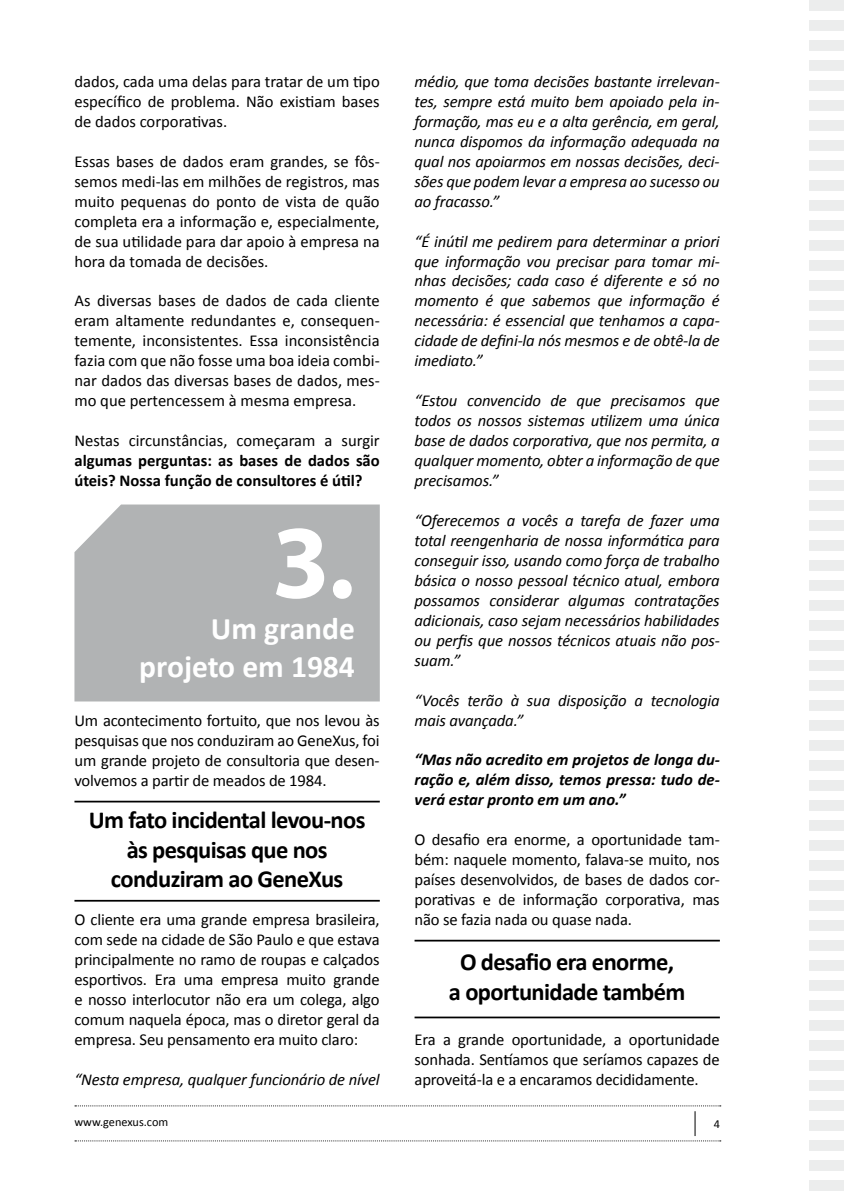
<style>
.page{position:relative;width:844px;height:1191px;background:#fff}
.page>*{position:absolute;margin:0;border:0;box-sizing:border-box;transform-origin:0 0}
.t1{font:700 105px "Myriad Pro";color:#fff}
.t2{font:700 31.5px/37.8px "Calibri";color:#fff;text-align:right}
.t3{font:700 24.5px/29.4px "Calibri";letter-spacing:-.025em;color:#000;text-align:center}
.t4{font:16.62px/19.9px "Calibri";letter-spacing:-.01em;color:#000;text-align:justify}
.t5{font:italic 16.62px/19.9px "Calibri";letter-spacing:-.01em;color:#000;text-align:justify}
.t6{font:italic 700 16.62px/19.9px "Calibri";color:#000;text-align:justify}
.t7{font:700 16.62px/19.9px "Calibri";color:#000}
.t8{font:12.25px "Calibri";color:#000}
</style>
<div class="page">
<svg style="left:75px;top:1105px;width:645px;height:36px"></svg>
<div style="left:809px;top:0;width:34px;height:10px;background:#eceded"></div>
<div style="left:809px;top:20px;width:34px;height:10px;background:#eceded"></div>
<div style="left:809px;top:40px;width:34px;height:10px;background:#eceded"></div>
<div style="left:809px;top:60px;width:34px;height:10px;background:#eceded"></div>
<div style="left:809px;top:80px;width:34px;height:10px;background:#eceded"></div>
<div style="left:809px;top:100px;width:34px;height:10px;background:#eceded"></div>
<div style="left:809px;top:120px;width:34px;height:10px;background:#eceded"></div>
<div style="left:809px;top:140px;width:34px;height:10px;background:#eceded"></div>
<div style="left:809px;top:160px;width:34px;height:10px;background:#eceded"></div>
<div style="left:809px;top:180px;width:34px;height:10px;background:#eceded"></div>
<div style="left:809px;top:200px;width:34px;height:10px;background:#eceded"></div>
<div style="left:809px;top:220px;width:34px;height:10px;background:#eceded"></div>
<div style="left:809px;top:240px;width:34px;height:10px;background:#eceded"></div>
<div style="left:809px;top:260px;width:34px;height:10px;background:#eceded"></div>
<div style="left:809px;top:280px;width:34px;height:10px;background:#eceded"></div>
<div style="left:809px;top:300px;width:34px;height:10px;background:#eceded"></div>
<div style="left:809px;top:320px;width:34px;height:10px;background:#eceded"></div>
<div style="left:809px;top:340px;width:34px;height:10px;background:#eceded"></div>
<div style="left:809px;top:360px;width:34px;height:10px;background:#eceded"></div>
<div style="left:809px;top:380px;width:34px;height:10px;background:#eceded"></div>
<div style="left:809px;top:400px;width:34px;height:10px;background:#eceded"></div>
<div style="left:809px;top:420px;width:34px;height:10px;background:#eceded"></div>
<div style="left:809px;top:440px;width:34px;height:10px;background:#eceded"></div>
<div style="left:809px;top:460px;width:34px;height:10px;background:#eceded"></div>
<div style="left:809px;top:480px;width:34px;height:10px;background:#eceded"></div>
<div style="left:809px;top:500px;width:34px;height:10px;background:#eceded"></div>
<div style="left:809px;top:520px;width:34px;height:10px;background:#eceded"></div>
<div style="left:809px;top:540px;width:34px;height:10px;background:#eceded"></div>
<div style="left:809px;top:560px;width:34px;height:10px;background:#eceded"></div>
<div style="left:809px;top:580px;width:34px;height:10px;background:#eceded"></div>
<div style="left:809px;top:600px;width:34px;height:10px;background:#eceded"></div>
<div style="left:809px;top:620px;width:34px;height:10px;background:#eceded"></div>
<div style="left:809px;top:640px;width:34px;height:10px;background:#eceded"></div>
<div style="left:809px;top:660px;width:34px;height:10px;background:#eceded"></div>
<div style="left:809px;top:680px;width:34px;height:10px;background:#eceded"></div>
<div style="left:809px;top:700px;width:34px;height:10px;background:#eceded"></div>
<div style="left:809px;top:720px;width:34px;height:10px;background:#eceded"></div>
<div style="left:809px;top:740px;width:34px;height:10px;background:#eceded"></div>
<div style="left:809px;top:760px;width:34px;height:10px;background:#eceded"></div>
<div style="left:809px;top:780px;width:34px;height:10px;background:#eceded"></div>
<div style="left:809px;top:800px;width:34px;height:10px;background:#eceded"></div>
<div style="left:809px;top:820px;width:34px;height:10px;background:#eceded"></div>
<div style="left:809px;top:840px;width:34px;height:10px;background:#eceded"></div>
<div style="left:809px;top:860px;width:34px;height:10px;background:#eceded"></div>
<div style="left:809px;top:880px;width:34px;height:10px;background:#eceded"></div>
<div style="left:809px;top:900px;width:34px;height:10px;background:#eceded"></div>
<div style="left:809px;top:920px;width:34px;height:10px;background:#eceded"></div>
<div style="left:809px;top:940px;width:34px;height:10px;background:#eceded"></div>
<div style="left:809px;top:960px;width:34px;height:10px;background:#eceded"></div>
<div style="left:809px;top:980px;width:34px;height:10px;background:#eceded"></div>
<div style="left:809px;top:1000px;width:34px;height:10px;background:#eceded"></div>
<div style="left:809px;top:1020px;width:34px;height:10px;background:#eceded"></div>
<div style="left:809px;top:1040px;width:34px;height:10px;background:#eceded"></div>
<div style="left:809px;top:1060px;width:34px;height:10px;background:#eceded"></div>
<div style="left:809px;top:1080px;width:34px;height:11px;background:#eceded"></div>
<div style="left:809px;top:1101px;width:34px;height:10px;background:#eceded"></div>
<div style="left:809px;top:1121px;width:34px;height:10px;background:#eceded"></div>
<div style="left:809px;top:1141px;width:34px;height:10px;background:#eceded"></div>
<div style="left:809px;top:1161px;width:34px;height:10px;background:#eceded"></div>
<div style="left:809px;top:1181px;width:34px;height:10px;background:#eceded"></div>
<div style="left:74px;top:504px;width:305px;height:197px;background:#b1b3b4"></div>
<hr style="left:74px;top:800px;width:305px;height:2px;background:#000">
<hr style="left:74px;top:900px;width:305px;height:1px;background:#000">
<hr style="left:414px;top:939px;width:305px;height:2px;background:#000">
<hr style="left:414px;top:1016px;width:305px;height:2px;background:#000">
<p class="t4" style="left:74px;top:71px;width:307px">dados, cada uma delas para tratar de um tipo específico de problema. Não existiam bases de dados corporativas.</p>
<p class="t4" style="left:74px;top:150px;width:307px">Essas bases de dados eram grandes, se fôs&shy;semos medi-las em milhões de registros, mas muito pequenas do ponto de vista de quão completa era a informação e, especialmente, de sua utilidade para dar apoio à empresa na hora da tomada de decisões.</p>
<p class="t4" style="left:74px;top:290px;width:307px">As diversas bases de dados de cada cliente eram altamente redundantes e, consequen&shy;temente, inconsistentes. Essa inconsistência fazia com que não fosse uma boa ideia combi&shy;nar dados das diversas bases de dados, mes&shy;mo que pertencessem à mesma empresa.</p>
<p class="t4" style="left:74px;top:430px;width:307px">Nestas circunstâncias, começaram a surgir</p>
<p class="t7" style="left:74px;top:450px;width:307px">algumas perguntas: as bases de dados são úteis? Nossa função de consultores é útil?</p>
<h1 class="t1" style="left:272px;top:494px;width:84px">3.</h1>
<h2 class="t2" style="left:139px;top:608px;width:217px">Um grande projeto em 1984</h2>
<p class="t4" style="left:74px;top:709px;width:307px">Um acontecimento fortuito, que nos levou às pesquisas que nos conduziram ao GeneXus, foi um grande projeto de consultoria que desen&shy;volvemos a partir de meados de 1984.</p>
<h3 class="t3" style="left:89px;top:804px;width:278px">Um fato incidental levou-nos às pesquisas que nos conduziram ao GeneXus</h3>
<p class="t4" style="left:74px;top:909px;width:307px">O cliente era uma grande empresa brasileira, com sede na cidade de São Paulo e que estava principalmente no ramo de roupas e calçados esportivos. Era uma empresa muito grande e nosso interlocutor não era um colega, algo comum naquela época, mas o diretor geral da empresa. Seu pensamento era muito claro:</p>
<p class="t5" style="left:74px;top:1068px;width:306px">“Nesta empresa, qualquer funcionário de nível</p>
<p class="t5" style="left:414px;top:71px;width:307px">médio, que toma decisões bastante irrelevan&shy;tes, sempre está muito bem apoiado pela in&shy;formação, mas eu e a alta gerência, em geral, nunca dispomos da informação adequada na qual nos apoiarmos em nossas decisões, deci&shy;sões que podem levar a empresa ao sucesso ou ao fracasso.”</p>
<p class="t5" style="left:414px;top:230px;width:307px">“É inútil me pedirem para determinar a priori que informação vou precisar para tomar mi&shy;nhas decisões; cada caso é diferente e só no momento é que sabemos que informação é necessária: é essencial que tenhamos a capa&shy;cidade de defini-la nós mesmos e de obtê-la de imediato.”</p>
<p class="t5" style="left:414px;top:390px;width:307px">“Estou convencido de que precisamos que todos os nossos sistemas utilizem uma única base de dados corporativa, que nos permita, a qualquer momento, obter a informação de que precisamos.”</p>
<p class="t5" style="left:414px;top:510px;width:307px">“Oferecemos a vocês a tarefa de fazer uma total reengenharia de nossa informática para conseguir isso, usando como força de trabalho básica o nosso pessoal técnico atual, embora possamos considerar algumas contratações adicionais, caso sejam necessários habilidades ou perfis que nossos técnicos atuais não pos&shy;suam.”</p>
<p class="t5" style="left:414px;top:689px;width:307px">“Vocês terão à sua disposição a tecnologia mais avançada.”</p>
<p class="t6" style="left:414px;top:749px;width:307px">“Mas não acredito em projetos de longa du&shy;ração e, além disso, temos pressa: tudo de&shy;verá estar pronto em um ano.”</p>
<p class="t4" style="left:414px;top:829px;width:307px">O desafio era enorme, a oportunidade tam&shy;bém: naquele momento, falava-se muito, nos países desenvolvidos, de bases de dados cor&shy;porativas e de informação corporativa, mas não se fazia nada ou quase nada.</p>
<h3 class="t3" style="left:449px;top:946px;width:238px">O desafio era enorme,<br>a oportunidade também</h3>
<p class="t4" style="left:414px;top:1028px;width:307px">Era a grande oportunidade, a oportunidade sonhada. Sentíamos que seríamos capazes de aproveitá-la e a encaramos decididamente.</p>
<p class="t8" style="left:74px;top:1114px;width:95px">www.genexus.com</p>
<p class="t8" style="left:713px;top:1116px;width:8px">4</p>
</div>
